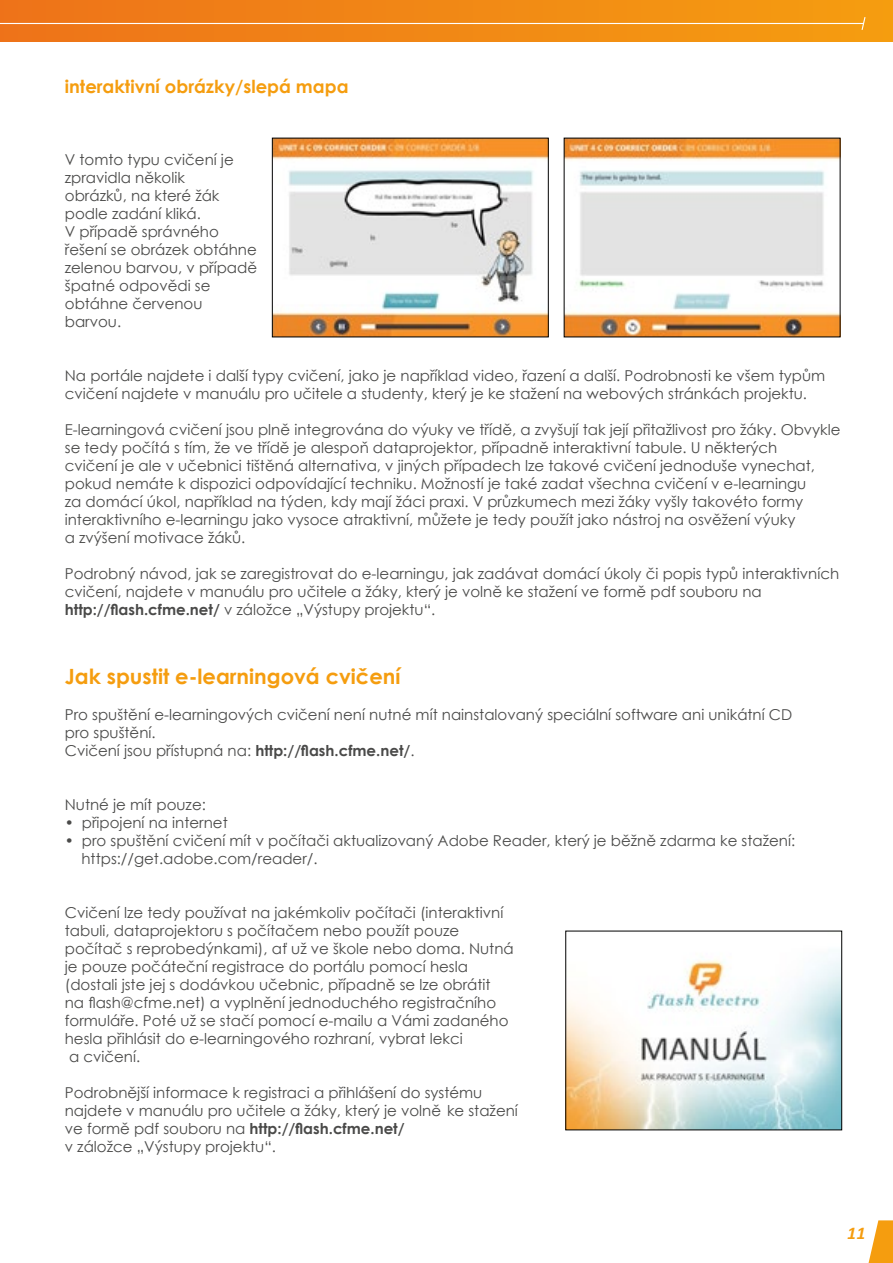
<style>
.page{position:relative;width:893px;height:1263px;background:#fff}
.page>*{position:absolute;margin:0;border:0;box-sizing:border-box;transform-origin:0 0}
.t1{font:700 21px "Century Gothic";color:#f59d0f}
.t2{font:700 18px "Century Gothic";color:#f59d0f}
.t3{font:italic 700 18px "Calibri";color:#f59d0f}
.t4{font:15px/18px "Century Gothic";color:#4a4a49}
.s1{font-weight:700}
</style>
<div class="page">
<svg style="left:868px;top:1220px;width:25px;height:43px"></svg>
<svg style="left:0;top:0;width:893px;height:42px"></svg>
<hr style="left:0;top:23px;width:863px;height:1px;background:#fff">
<svg style="left:861px;top:16px;width:5px;height:15px"></svg>
<img style="left:274px;top:140px;width:272px;height:195px">
<img style="left:568px;top:958px;width:272px;height:170px">
<img style="left:566px;top:140px;width:272px;height:195px">
<p class="t2" style="left:65px;top:73px;width:285px">interaktivní obrázky/slepá mapa</p>
<p class="t4" style="left:65px;top:151px;width:194px">V tomto typu cvičení je zpravidla několik<br>obrázků, na které žák podle zadání kliká.<br>V případě správného řešení se obrázek obtáhne zelenou barvou, v případě špatné odpovědi se obtáhne červenou barvou.</p>
<p class="t4" style="left:65px;top:367px;width:762px">Na portále najdete i další typy cvičení, jako je například video, řazení a další. Podrobnosti ke všem typům cvičení najdete v manuálu pro učitele a studenty, který je ke stažení na webových stránkách projektu.</p>
<p class="t4" style="left:65px;top:421px;width:777px">E-learningová cvičení jsou plně integrována do výuky ve třídě, a zvyšují tak její přitažlivost pro žáky. Obvykle se tedy počítá s tím, že ve třídě je alespoň dataprojektor, případně interaktivní tabule. U některých<br>cvičení je ale v učebnici tištěná alternativa, v jiných případech lze takové cvičení jednoduše vynechat, pokud nemáte k dispozici odpovídající techniku. Možností je také zadat všechna cvičení v e-learningu<br>za domácí úkol, například na týden, kdy mají žáci praxi. V průzkumech mezi žáky vyšly takovéto formy interaktivního e-learningu jako vysoce atraktivní, můžete je tedy použít jako nástroj na osvěžení výuky<br>a zvýšení motivace žáků.</p>
<p class="t4" style="left:65px;top:565px;width:776px">Podrobný návod, jak se zaregistrovat do e-learningu, jak zadávat domácí úkoly či popis typů interaktivních cvičení, najdete v manuálu pro učitele a žáky, který je volně ke stažení ve formě pdf souboru na <span class="s1">http://flash.cfme.net/</span> v záložce „Výstupy projektu“.</p>
<h1 class="t1" style="left:65px;top:660px;width:337px">Jak spustit e-learningová cvičení</h1>
<p class="t4" style="left:65px;top:705px;width:729px">Pro spuštění e-learningových cvičení není nutné mít nainstalovaný speciální software ani unikátní CD pro spuštění.<br>Cvičení jsou přístupná na: <span class="s1">http://flash.cfme.net/</span>.</p>
<p class="t4" style="left:65px;top:795px;width:143px">Nutné je mít pouze:</p>
<p class="t4" style="left:65px;top:813px;width:164px">• připojení na internet</p>
<p class="t4" style="left:81px;top:831px;width:715px;text-indent:-17px">• pro spuštění cvičení mít v počítači aktualizovaný Adobe Reader, který je běžně zdarma ke stažení: https://get.adobe.com/reader/.</p>
<p class="t4" style="left:65px;top:903px;width:450px">Cvičení lze tedy používat na jakémkoliv počítači (interaktivní tabuli, dataprojektoru s počítačem nebo použít pouze počítač s reprobedýnkami), ať už ve škole nebo doma. Nutná je pouze počáteční registrace do portálu pomocí hesla (dostali jste jej s dodávkou učebnic, případně se lze obrátit na flash@cfme.net) a vyplnění jednoduchého registračního formuláře. Poté už se stačí pomocí e-mailu a Vámi zadaného hesla přihlásit do e-learningového rozhraní, vybrat lekci<br>a cvičení.</p>
<p class="t4" style="left:65px;top:1083px;width:455px">Podrobnější informace k registraci a přihlášení do systému najdete v manuálu pro učitele a žáky, který je volně ke stažení ve formě pdf souboru na <span class="s1">http://flash.cfme.net/<br></span>v záložce „Výstupy projektu“.</p>
<p class="t3" style="left:847px;top:1220px;width:20px">11</p>
</div>
